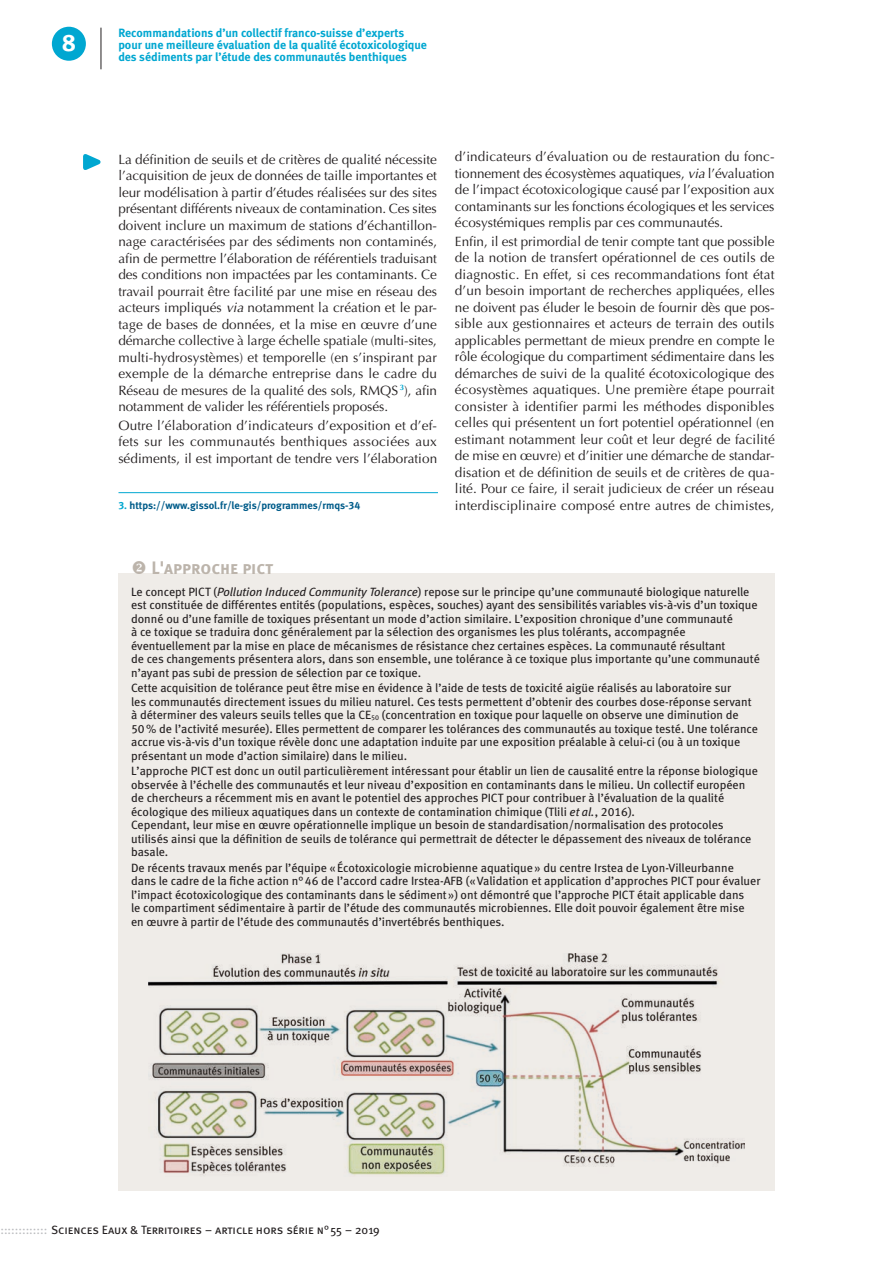
<style>
.page{position:relative;width:893px;height:1263px;background:#fff}
.page>*{position:absolute;margin:0;border:0;box-sizing:border-box;transform-origin:0 0}
.t1{font:24px "Meta Bold Caps Expert";color:#fff}
.t2{font:18px "Meta Bold LF Caps";color:#bcb4ab;scale:.96 1}
.t3{font:13.5px/16.5px "Optima";letter-spacing:-.005em;color:#231f20;text-align:justify}
.Hors_texte{font:12px/13.5px "Meta Book LF";color:#231f20}
.t4{font:700 12px/12px "Meta";color:#00a7d1}
.t5{font:12px "Meta Book Caps";color:#231f20}
.coordonnées{font:10.5px "Meta Bold LF";color:#005c8a}
.s1{font-style:italic}
.s2{color:#00a7d1}
.s3{color:#bcbdc0}
</style>
<div class="page">
<div style="left:118px;top:573px;width:657px;height:618px;background:#efece8"></div>
<hr style="left:118px;top:492px;width:320px;height:1px;background:#00a7d1">
<svg style="left:83px;top:154px;width:18px;height:16px"></svg>
<img style="left:148px;top:954px;width:597px;height:221px">
<div style="left:52px;top:27px;width:34px;height:34px;background:#00a7d1;border-radius:50%"></div>
<hr style="left:101px;top:28px;width:1px;height:41px;background:#231f20">
<h1 class="t1" style="left:62px;top:28px;width:16px">8</h1>
<p class="t4" style="left:118px;top:26px;width:310px">Recommandations d’un collectif franco-suisse d’experts pour une meilleure évaluation de la qualité écotoxicologique des sédiments par l’étude des communautés benthiques</p>
<p class="t3" style="left:118px;top:151px;width:320px">La définition de seuils et de critères de qualité nécessite l’acquisition de jeux de données de taille importantes et leur modélisation à partir d’études réalisées sur des sites présentant différents niveaux de contamination. Ces sites doivent inclure un maximum de stations d’échantillon&shy;nage caractérisées par des sédiments non contaminés, afin de permettre l’élaboration de référentiels traduisant des conditions non impactées par les contaminants. Ce travail pourrait être facilité par une mise en réseau des acteurs impliqués <span class="s1">via</span> notamment la création et le par&shy;tage de bases de données, et la mise en œuvre d’une démarche collective à large échelle spatiale (multi-sites, multi-hydrosystèmes) et temporelle (en s’inspirant par exemple de la démarche entreprise dans le cadre du Réseau de mesures de la qualité des sols, RMQS <sup>3</sup>), afin notamment de valider les référentiels proposés.</p>
<p class="t3" style="left:118px;top:417px;width:320px">Outre l’élaboration d’indicateurs d’exposition et d’ef&shy;fets sur les communautés benthiques associées aux sédiments, il est important de tendre vers l’élaboration</p>
<p class="coordonnées" style="left:118px;top:499px;width:243px"><span class="s2">3.</span> https://www.gissol.fr/le-gis/programmes/rmqs-34</p>
<p class="t3" style="left:455px;top:149px;width:321px">d’indicateurs d’évaluation ou de restauration du fonc&shy;tionnement des écosystèmes aquatiques, <span class="s1">via</span> l’évaluation de l’impact écotoxicologique causé par l’exposition aux contaminants sur les fonctions écologiques et les services écosystémiques remplis par ces communautés.</p>
<p class="t3" style="left:455px;top:233px;width:321px">Enfin, il est primordial de tenir compte tant que possible de la notion de transfert opérationnel de ces outils de diagnostic. En effet, si ces recommandations font état d’un besoin important de recherches appliquées, elles ne doivent pas éluder le besoin de fournir dès que pos&shy;sible aux gestionnaires et acteurs de terrain des outils applicables permettant de mieux prendre en compte le rôle écologique du compartiment sédimentaire dans les démarches de suivi de la qualité écotoxicologique des écosystèmes aquatiques. Une première étape pourrait consister à identifier parmi les méthodes disponibles celles qui présentent un fort potentiel opérationnel (en estimant notamment leur coût et leur degré de facilité de mise en œuvre) et d’initier une démarche de standar&shy;disation et de définition de seuils et de critères de qua&shy;lité. Pour ce faire, il serait judicieux de créer un réseau interdisciplinaire composé entre autres de chimistes,</p>
<p class="t2" style="left:132px;top:557px;width:149px">❖ L'approche pict</p>
<p class="Hors_texte" style="left:131px;top:584px;width:630px">Le concept PICT (<span class="s1">Pollution Induced Community Tolerance</span>) repose sur le principe qu’une communauté biologique naturelle est constituée de différentes entités (populations, espèces, souches) ayant des sensibilités variables vis-à-vis d’un toxique donné ou d’une famille de toxiques présentant un mode d’action similaire. L’exposition chronique d’une communauté<br>à ce toxique se traduira donc généralement par la sélection des organismes les plus tolérants, accompagnée éventuellement par la mise en place de mécanismes de résistance chez certaines espèces. La communauté résultant<br>de ces changements présentera alors, dans son ensemble, une tolérance à ce toxique plus importante qu’une communauté n’ayant pas subi de pression de sélection par ce toxique.</p>
<p class="Hors_texte" style="left:131px;top:681px;width:628px">Cette acquisition de tolérance peut être mise en évidence à l’aide de tests de toxicité aigüe réalisés au laboratoire sur<br>les communautés directement issues du milieu naturel. Ces tests permettent d’obtenir des courbes dose-réponse servant à déterminer des valeurs seuils telles que la CE<sub>50</sub> (concentration en toxique pour laquelle on observe une diminution de 50% de l’activité mesurée). Elles permettent de comparer les tolérances des communautés au toxique testé. Une tolérance accrue vis-à-vis d’un toxique révèle donc une adaptation induite par une exposition préalable à celui-ci (ou à un toxique présentant un mode d’action similaire) dans le milieu.</p>
<p class="Hors_texte" style="left:131px;top:764px;width:628px">L’approche PICT est donc un outil particulièrement intéressant pour établir un lien de causalité entre la réponse biologique observée à l’échelle des communautés et leur niveau d’exposition en contaminants dans le milieu. Un collectif européen de chercheurs a récemment mis en avant le potentiel des approches PICT pour contribuer à l’évaluation de la qualité écologique des milieux aquatiques dans un contexte de contamination chimique (Tlili <span class="s1">et al.</span>, 2016).<br>Cependant, leur mise en œuvre opérationnelle implique un besoin de standardisation/normalisation des protocoles utilisés ainsi que la définition de seuils de tolérance qui permettrait de détecter le dépassement des niveaux de tolérance basale.</p>
<p class="Hors_texte" style="left:131px;top:861px;width:631px">De récents travaux menés par l’équipe «Écotoxicologie microbienne aquatique» du centre Irstea de Lyon-Villeurbanne dans le cadre de la fiche action n°46 de l’accord cadre Irstea-AFB («Validation et application d’approches PICT pour évaluer l’impact écotoxicologique des contaminants dans le sédiment») ont démontré que l’approche PICT était applicable dans<br>le compartiment sédimentaire à partir de l’étude des communautés microbiennes. Elle doit pouvoir également être mise<br>en œuvre à partir de l’étude des communautés d’invertébrés benthiques.</p>
<p class="t5" style="left:0;top:1223px;width:381px"><span class="s3">:::::::::::::</span> Sciences Eaux &amp; Territoires – article hors série n° 55 – 2019</p>
</div>
